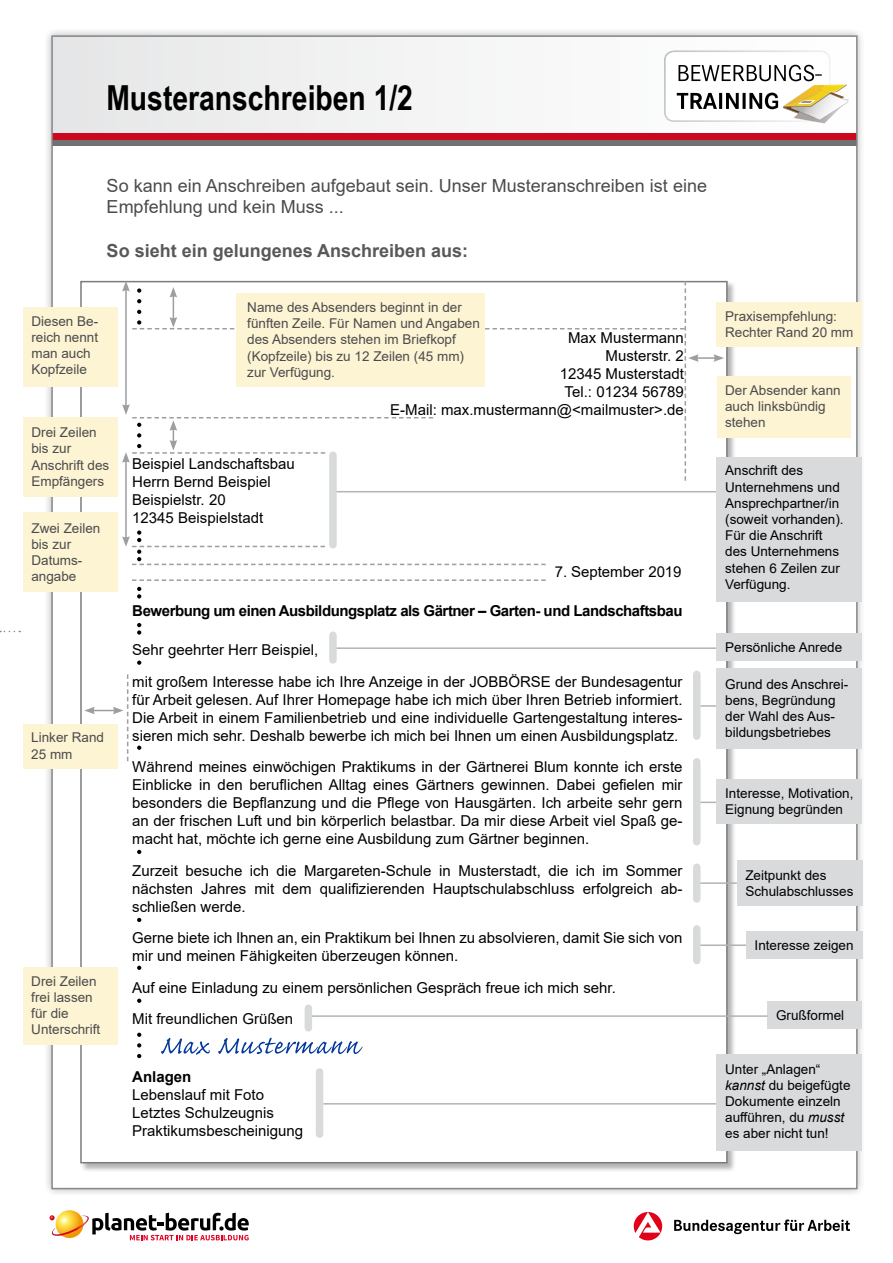
<style>
.page{position:relative;width:893px;height:1263px;background:#fff}
.page>*{position:absolute;margin:0;border:0;box-sizing:border-box;transform-origin:0 0}
.t1{font:700 34.5px "Arial Narrow";color:#000}
.t2{font:18px/21.6px "Arial";color:#4b4b4d}
.t3{font:700 18px "Arial";color:#58585a}
.t4{font:15px/18px "Arial";color:#000}
.t5{font:700 15px "Arial";letter-spacing:-.03em;color:#000}
.t6{font:700 15px "Arial";color:#000}
.t7{font:13.5px/16.2px "Arial";color:#000}
.t8{font:13.5px/16.2px "Arial";color:#4b4b4d}
.s1{font-style:italic}
</style>
<div class="page">
<div style="left:43px;top:27px;width:823px;height:1170px;background:#000;opacity:.3"></div>
<div style="left:52px;top:36px;width:805px;height:1152px;background:#fff"></div>
<div style="left:52px;top:36px;width:805px;height:104px;background:#f2f3f3"></div>
<div style="left:52px;top:139px;width:805px;height:7px;background:#707172"></div>
<div style="left:52px;top:133px;width:805px;height:6px;background:#cd071e"></div>
<svg style="left:674px;top:1219px;width:176px;height:15px"></svg>
<svg style="left:634px;top:1212px;width:28px;height:28px"></svg>
<svg style="left:56px;top:1210px;width:27px;height:28px"></svg>
<svg style="left:50px;top:1213px;width:199px;height:27px"></svg>
<svg style="left:0;top:631px;width:20px;height:1px"></svg>
<svg style="left:664px;top:51px;width:185px;height:72px"></svg>
<div style="left:80px;top:281px;width:648px;height:882px;background:#fff;border:2px solid #7b7c7e"></div>
<svg style="left:700px;top:801px;width:17px;height:2px"></svg>
<hr style="left:698px;top:882px;width:39px;height:2px;background:#b1b3b4">
<hr style="left:698px;top:944px;width:48px;height:2px;background:#b1b3b4">
<svg style="left:700px;top:705px;width:17px;height:2px"></svg>
<hr style="left:336px;top:647px;width:381px;height:2px;background:#b1b3b4">
<hr style="left:336px;top:491px;width:381px;height:1px;background:#b1b3b4">
<div style="left:329px;top:455px;width:8px;height:90px;background:#d9dadb"></div>
<div style="left:329px;top:635px;width:8px;height:25px;background:#d9dadb"></div>
<div style="left:693px;top:867px;width:7px;height:32px;background:#d9dadb"></div>
<div style="left:693px;top:762px;width:7px;height:80px;background:#d9dadb"></div>
<div style="left:693px;top:674px;width:7px;height:62px;background:#d9dadb"></div>
<div style="left:717px;top:457px;width:145px;height:145px;background:#d9dadb"></div>
<div style="left:717px;top:634px;width:145px;height:27px;background:#d9dadb"></div>
<div style="left:717px;top:668px;width:145px;height:80px;background:#d9dadb"></div>
<div style="left:717px;top:780px;width:145px;height:44px;background:#d9dadb"></div>
<div style="left:737px;top:860px;width:125px;height:46px;background:#d9dadb"></div>
<div style="left:746px;top:931px;width:116px;height:27px;background:#d9dadb"></div>
<div style="left:717px;top:302px;width:145px;height:45px;background:#fdf4d3"></div>
<div style="left:23px;top:724px;width:94px;height:45px;background:#fdf4d3"></div>
<div style="left:23px;top:967px;width:94px;height:78px;background:#fdf4d3"></div>
<div style="left:768px;top:1001px;width:94px;height:27px;background:#d9dadb"></div>
<hr style="left:696px;top:357px;width:20px;height:2px;background:#9c9e9f">
<svg style="left:713px;top:354px;width:11px;height:8px"></svg>
<svg style="left:84px;top:674px;width:44px;height:87px"></svg>
<div style="left:23px;top:417px;width:94px;height:79px;background:#fdf4d3"></div>
<div style="left:23px;top:513px;width:94px;height:79px;background:#fdf4d3"></div>
<div style="left:693px;top:929px;width:7px;height:31px;background:#d9dadb"></div>
<svg style="left:132px;top:579px;width:414px;height:2px"></svg>
<div style="left:717px;top:376px;width:134px;height:62px;background:#fdf4d3"></div>
<div style="left:23px;top:307px;width:94px;height:79px;background:#fdf4d3"></div>
<hr style="left:309px;top:1015px;width:459px;height:2px;background:#b1b3b4">
<div style="left:305px;top:1008px;width:7px;height:20px;background:#d9dadb"></div>
<hr style="left:323px;top:1103px;width:394px;height:1px;background:#b1b3b4">
<div style="left:316px;top:1072px;width:7px;height:62px;background:#d9dadb"></div>
<div style="left:717px;top:1055px;width:145px;height:96px;background:#d9dadb"></div>
<svg style="left:137px;top:660px;width:4px;height:5px"></svg>
<svg style="left:137px;top:746px;width:4px;height:4px"></svg>
<svg style="left:137px;top:850px;width:4px;height:4px"></svg>
<svg style="left:137px;top:918px;width:4px;height:4px"></svg>
<svg style="left:137px;top:999px;width:4px;height:4px"></svg>
<svg style="left:137px;top:966px;width:4px;height:4px"></svg>
<svg style="left:137px;top:1033px;width:4px;height:4px"></svg>
<svg style="left:137px;top:1043px;width:4px;height:4px"></svg>
<svg style="left:137px;top:1054px;width:4px;height:4px"></svg>
<svg style="left:161px;top:1038px;width:202px;height:17px"></svg>
<hr style="left:125px;top:460px;width:2px;height:79px;background:#9c9e9f">
<svg style="left:122px;top:281px;width:577px;height:200px"></svg>
<svg style="left:122px;top:530px;width:424px;height:35px"></svg>
<svg style="left:137px;top:587px;width:4px;height:11px"></svg>
<svg style="left:137px;top:623px;width:4px;height:12px"></svg>
<h1 class="t1" style="left:106px;top:72px;width:308px">Musteranschreiben 1/2</h1>
<p class="t2" style="left:107px;top:174px;width:602px">So kann ein Anschreiben aufgebaut sein. Unser Musteranschreiben ist eine<br>Empfehlung und kein Muss ...</p>
<p class="t3" style="left:107px;top:237px;width:363px">So sieht ein gelungenes Anschreiben aus:</p>
<p class="t8" style="left:31px;top:313px;width:68px">Diesen Be&shy;reich nennt man auch<br>Kopfzeile</p>
<p class="t8" style="left:247px;top:299px;width:234px">Name des Absenders beginnt in der fünften Zeile. Für Namen und Angaben des Absenders stehen im Briefkopf (Kopfzeile) bis zu 12 Zeilen (45 mm) zur Verfügung.</p>
<p class="t4" style="left:390px;top:329px;width:295px;text-align:right">Max Mustermann<br>Musterstr. 2<br>12345 Musterstadt<br>Tel.: 01234 56789<br>E-Mail: max.mustermann@&lt;mailmuster&gt;.de</p>
<p class="t8" style="left:31px;top:424px;width:79px">Drei Zeilen bis zur<br>Anschrift des<br>Empfängers</p>
<p class="t8" style="left:31px;top:520px;width:71px">Zwei Zeilen bis zur<br>Datums&shy;angabe</p>
<p class="t8" style="left:31px;top:729px;width:74px">Linker Rand<br>25 mm</p>
<p class="t8" style="left:31px;top:973px;width:71px">Drei Zeilen frei lassen für die<br>Unterschrift</p>
<p class="t4" style="left:132px;top:454px;width:164px">Beispiel Landschaftsbau<br>Herrn Bernd Beispiel<br>Beispielstr. 20<br>12345 Beispielstadt</p>
<p class="t4" style="left:555px;top:562px;width:128px">7. September 2019</p>
<p class="t5" style="left:132px;top:600px;width:552px">Bewerbung um einen Ausbildungsplatz als Gärtner – Garten- und Landschaftsbau</p>
<p class="t4" style="left:132px;top:634px;width:552px;line-height:31.5px">Sehr geehrter Herr Beispiel,<br>mit großem Interesse habe ich Ihre Anzeige in der JOBBÖRSE der Bundesagentur</p>
<p class="t4" style="left:132px;top:690px;width:552px;text-align:justify">für Arbeit gelesen. Auf Ihrer Homepage habe ich mich über Ihren Betrieb informiert.<br>Die Arbeit in einem Familienbetrieb und eine individuelle Gartengestaltung interes&shy;sieren mich sehr. Deshalb bewerbe ich mich bei Ihnen um einen Ausbildungsplatz.</p>
<p class="t4" style="left:132px;top:758px;width:552px;text-align:justify">Während meines einwöchigen Praktikums in der Gärtnerei Blum konnte ich erste Einblicke in den beruflichen Alltag eines Gärtners gewinnen. Dabei gefielen mir besonders die Bepflanzung und die Pflege von Hausgärten. Ich arbeite sehr gern an der frischen Luft und bin körperlich belastbar. Da mir diese Arbeit viel Spaß ge&shy;macht hat, möchte ich gerne eine Ausbildung zum Gärtner beginnen.</p>
<p class="t4" style="left:132px;top:861px;width:552px;text-align:justify">Zurzeit besuche ich die Margareten-Schule in Musterstadt, die ich im Sommer nächsten Jahres mit dem qualifizierenden Hauptschulabschluss erfolgreich ab&shy;schließen werde.</p>
<p class="t4" style="left:132px;top:929px;width:552px">Gerne biete ich Ihnen an, ein Praktikum bei Ihnen zu absolvieren, damit Sie sich von mir und meinen Fähigkeiten überzeugen können.</p>
<p class="t4" style="left:132px;top:972px;width:485px;line-height:31.5px">Auf eine Einladung zu einem persönlichen Gespräch freue ich mich sehr.<br>Mit freundlichen Grüßen</p>
<p class="t6" style="left:132px;top:1066px;width:61px">Anlagen</p>
<p class="t4" style="left:132px;top:1085px;width:172px">Lebenslauf mit Foto<br>Letztes Schulzeugnis<br>Praktikumsbescheinigung</p>
<p class="t8" style="left:725px;top:308px;width:130px">Praxisempfehlung:<br>Rechter Rand 20 mm</p>
<p class="t8" style="left:725px;top:382px;width:117px">Der Absender kann auch linksbündig stehen</p>
<p class="t7" style="left:725px;top:462px;width:120px">Anschrift des<br>Unternehmens und<br>Ansprechpartner/in (soweit vorhanden).<br>Für die Anschrift des Unternehmens stehen 6 Zeilen zur<br>Verfügung.</p>
<p class="t7" style="left:725px;top:639px;width:119px">Persönliche Anrede</p>
<p class="t7" style="left:725px;top:676px;width:125px">Grund des Anschrei&shy;bens, Begründung der Wahl des Aus&shy;bildungsbetriebes</p>
<p class="t7" style="left:725px;top:785px;width:130px">Interesse, Motivation,<br>Eignung begründen</p>
<p class="t7" style="left:745px;top:867px;width:110px">Zeitpunkt des<br>Schulabschlusses</p>
<p class="t7" style="left:755px;top:937px;width:101px">Interesse zeigen</p>
<p class="t7" style="left:776px;top:1007px;width:70px">Grußformel</p>
<p class="t7" style="left:725px;top:1060px;width:127px">Unter „Anlagen“ <span class="s1">kannst</span> du beigefügte<br>Dokumente einzeln aufführen, du <span class="s1">musst </span>es aber nicht tun!</p>
</div>
